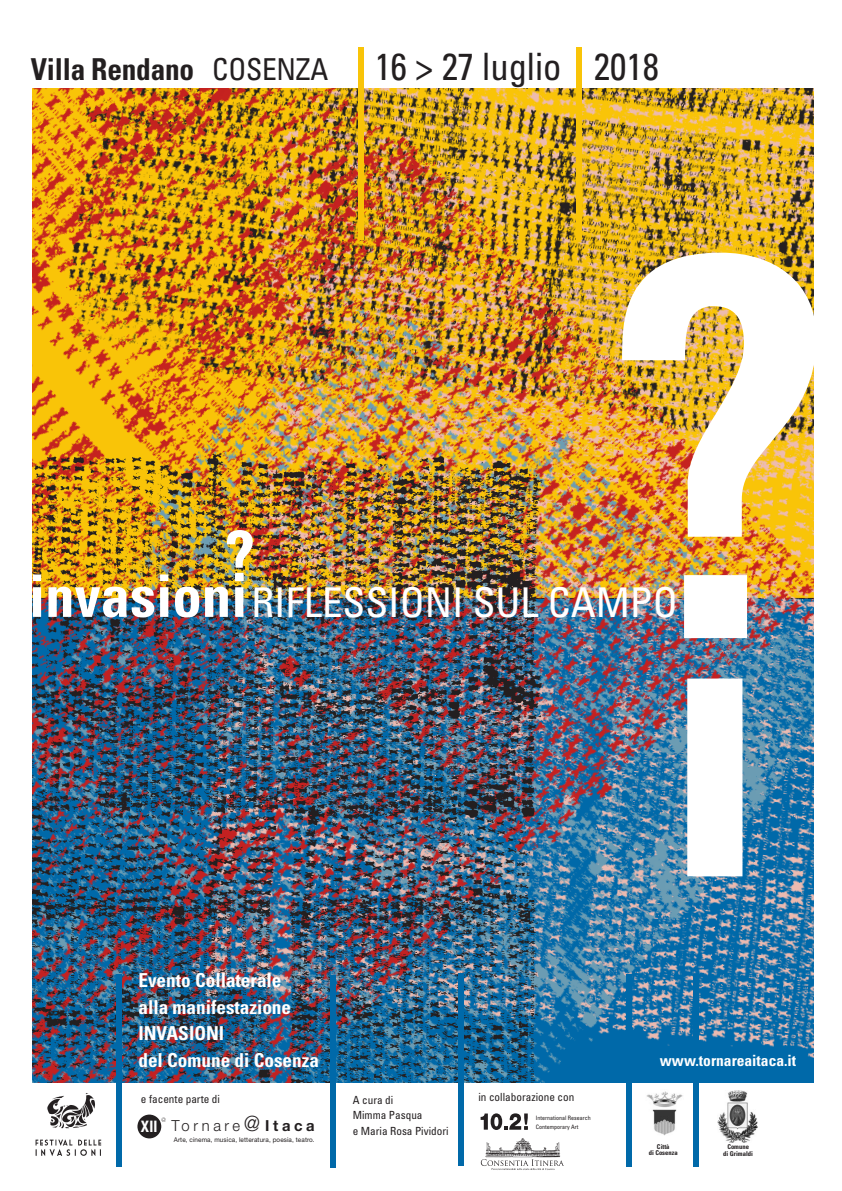
<style>
.page{position:relative;width:842px;height:1191px;background:#fff}
.page>*{position:absolute;margin:0;border:0;box-sizing:border-box;transform-origin:0 0}
.t1{font:700 condensed 69.8px "Univers LT Std";color:#fff}
.t2{font:condensed 41px "Univers LT Std";color:#fff}
.t3{font:condensed 37.7px "Univers";color:#231f20}
.t4{font:700 condensed 19.2px/26.5px "Univers LT Std";color:#fff}
.t5{font:700 condensed 15.9px "Helvetica Neue";color:#fff}
.t6{font:700 condensed 15.5px "Univers";color:#fff}
.t7{font:300 15.2px "Helvetica Neue";letter-spacing:.245em;color:#231f20}
.t8{font:condensed 11.2px/15.4px "Univers LT Std";color:#231f20}
.t9{font:6.6px "Helvetica Neue";letter-spacing:.015em;color:#231f20}
.t10{font:700 condensed 6.6px/6.6px "Univers LT Std";color:#231f20;text-align:center}
.t11{font:condensed 6px/9px "Univers LT Std";color:#231f20}
.s1{font-family:"Univers LT Std";font-weight:700;font-size:30.2px}
.s2{font-size:30.2px}
.s3{font-weight:700;font-size:58.7px}
.s4{font-size:21.1px}
.s5{font-weight:700}
</style>
<div class="page">
<img style="left:32px;top:88px;width:782px;height:995px">
<img style="left:32px;top:441px;width:518px;height:642px">
<div style="left:693px;top:974px;width:6px;height:193px;background:#0069a9"></div>
<img style="left:621px;top:253px;width:193px;height:385px">
<svg style="left:687px;top:594px;width:56px;height:282px"></svg>
<div style="left:358px;top:47px;width:5px;height:193px;background:#f9c408"></div>
<div style="left:576px;top:47px;width:6px;height:193px;background:#f9c408"></div>
<div style="left:137px;top:1115px;width:24px;height:23px;background:#231f20;border-radius:50%"></div>
<svg style="left:161px;top:1118px;width:5px;height:4px"></svg>
<div style="left:331px;top:975px;width:5px;height:192px;background:#0069a9"></div>
<div style="left:459px;top:974px;width:5px;height:192px;background:#0069a9"></div>
<img style="left:480px;top:1138px;width:84px;height:32px">
<img style="left:35px;top:1093px;width:67px;height:63px">
<div style="left:117px;top:974px;width:5px;height:193px;background:#0069a9"></div>
<div style="left:626px;top:974px;width:5px;height:193px;background:#0069a9"></div>
<img style="left:718px;top:1091px;width:40px;height:52px">
<img style="left:646px;top:1091px;width:37px;height:45px">
<svg style="left:481px;top:1113px;width:47px;height:17px"></svg>
<h3 class="t3" style="left:31px;top:53px;width:630px"><span class="s1">Villa Rendano</span> <span class="s2">COSENZA</span> 16 &gt; 27 luglio 2018</h3>
<h1 class="t1" style="left:224px;top:527px;width:32px">?</h1>
<h2 class="t2" style="left:29px;top:585px;width:651px"><span class="s3">invasioni</span>RIFLESSIONI SUL CAMPO</h2>
<h3 class="t4" style="left:138px;top:968px;width:182px">Evento Collaterale<br>alla manifestazione<br>INVASIONI<br>del Comune di Cosenza</h3>
<h3 class="t6" style="left:660px;top:1055px;width:138px">www.tornareaitaca.it</h3>
<p class="t8" style="left:141px;top:1091px;width:81px">e facente parte di</p>
<p class="t8" style="left:353px;top:1093px;width:71px">A cura di<br>Mimma Pasqua</p>
<h3 class="t7" style="left:171px;top:1120px;width:145px">Tornare<span class="s4">@</span><span class="s5">Itaca</span></h3>
<p class="t8" style="left:353px;top:1124px;width:97px">e Maria Rosa Pividori</p>
<p class="t9" style="left:174px;top:1137px;width:142px">Arte, cinema, musica, letteratura, poesia, teatro.</p>
<h3 class="t5" style="left:141px;top:1121px;width:18px">XII</h3>
<p class="t8" style="left:478px;top:1090px;width:97px">in collaborazione con</p>
<p class="t11" style="left:536px;top:1113px;width:56px">International Research<br>Contemporary Art</p>
<p class="t10" style="left:649px;top:1143px;width:30px">Città<br>di Cosenza</p>
<p class="t10" style="left:723px;top:1144px;width:31px">Comune<br>di Grimaldi</p>
</div>
